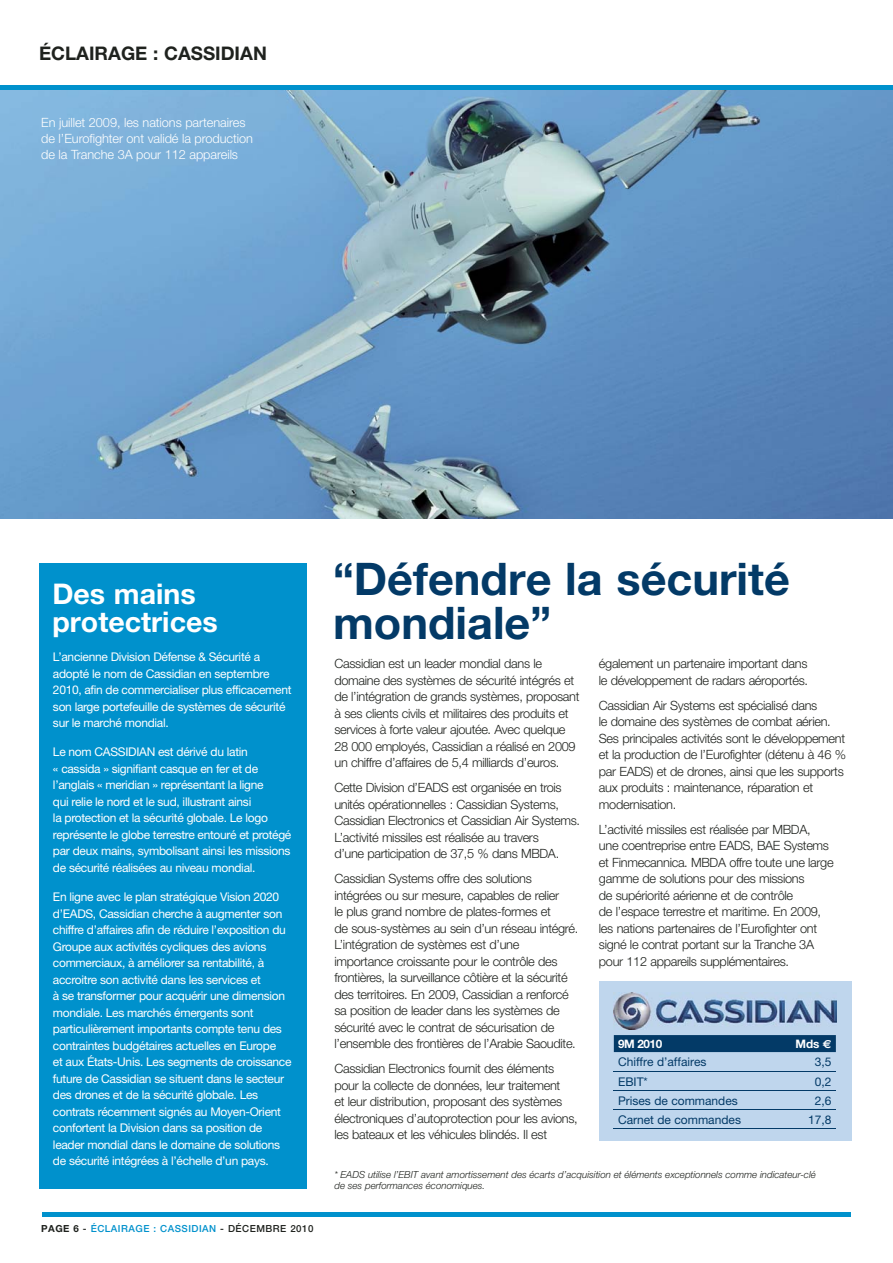
<style>
.page{position:relative;width:893px;height:1263px;background:#fff}
.page>*{position:absolute;margin:0;border:0;box-sizing:border-box;transform-origin:0 0}
.t1{font:700 45px/43.5px "Helvetica Neue";color:#033a67}
.t2{font:700 28.5px/28.5px "Helvetica Neue";color:#fff}
.t3{font:700 18.75px "Helvetica Neue";color:#1f221e}
.t4{font:300 12.75px/16.5px "Helvetica Neue";letter-spacing:-.025em;color:#1f221e}
.t5{font:300 12.75px/15.8px "Helvetica Neue";letter-spacing:-.005em;color:#fff}
.t6{font:12px/16.5px "Helvetica Neue";letter-spacing:-.025em;color:#fff}
.t7{font:12px "Helvetica Neue";color:#033a67}
.t8{font:700 11.7px "Helvetica Neue";letter-spacing:-.035em;color:#fff}
.t9{font:italic 300 9.75px/11.2px "Helvetica Neue";color:#1f221e}
.t10{font:500 9.75px "Helvetica Neue";letter-spacing:.05em;color:#0091cc}
.s1{font-weight:700;color:#1f221e}
.s2{color:#1f221e}
.s3{font-family:"Euro Sans"}
</style>
<div class="page">
<img style="left:0;top:89px;width:892px;height:430px">
<hr style="left:42px;top:1212px;width:808px;height:4px;background:#0091cc">
<hr style="left:0;top:85px;width:892px;height:4px;background:#0091cc">
<div style="left:39px;top:563px;width:268px;height:626px;background:#0091cc"></div>
<div style="left:599px;top:981px;width:253px;height:160px;background:#bfd6ed"></div>
<img style="left:613px;top:993px;width:223px;height:36px">
<div style="left:613px;top:1035px;width:222px;height:17px;background:#033a67"></div>
<hr style="left:613px;top:1071px;width:222px;height:1px;background:#033a67">
<hr style="left:613px;top:1090px;width:222px;height:1px;background:#033a67">
<hr style="left:613px;top:1109px;width:222px;height:1px;background:#033a67">
<hr style="left:613px;top:1128px;width:222px;height:1px;background:#033a67">
<h3 class="t3" style="left:39px;top:46px;width:229px">ÉCLAIRAGE : CASSIDIAN</h3>
<p class="t5" style="left:41px;top:116px;width:213px">En juillet 2009, les nations partenaires de l’Eurofighter ont validé la production de la Tranche 3A pour 112 appareils</p>
<h2 class="t2" style="left:52px;top:582px;width:167px">Des mains protectrices</h2>
<p class="t6" style="left:53px;top:650px;width:240px">L’ancienne Division Défense &amp; Sécurité a adopté le nom de Cassidian en septembre 2010, afin de commercialiser plus efficacement son large portefeuille de systèmes de sécurité sur le marché mondial.</p>
<p class="t6" style="left:53px;top:745px;width:240px">Le nom CASSIDIAN est dérivé du latin<br>« cassida » signifiant casque en fer et de l’anglais « meridian » représentant la ligne<br>qui relie le nord et le sud, illustrant ainsi<br>la protection et la sécurité globale. Le logo représente le globe terrestre entouré et protégé par deux mains, symbolisant ainsi les missions de sécurité réalisées au niveau mondial.</p>
<p class="t6" style="left:53px;top:890px;width:240px">En ligne avec le plan stratégique Vision 2020 d’EADS, Cassidian cherche à augmenter son chiffre d’affaires afin de réduire l’exposition du Groupe aux activités cycliques des avions commerciaux, à améliorer sa rentabilité, à accroitre son activité dans les services et<br>à se transformer pour acquérir une dimension mondiale. Les marchés émergents sont particulièrement importants compte tenu des contraintes budgétaires actuelles en Europe<br>et aux États-Unis. Les segments de croissance future de Cassidian se situent dans le secteur des drones et de la sécurité globale. Les contrats récemment signés au Moyen-Orient confortent la Division dans sa position de leader mondial dans le domaine de solutions de sécurité intégrées à l’échelle d’un pays.</p>
<p class="t10" style="left:41px;top:1225px;width:274px"><span class="s1">PAGE 6</span> <span class="s2">-</span> ÉCLAIRAGE : CASSIDIAN <span class="s2">- DÉCEMBRE 2010</span></p>
<h1 class="t1" style="left:333px;top:562px;width:458px">“Défendre la sécurité mondiale”</h1>
<p class="t4" style="left:334px;top:657px;width:246px">Cassidian est un leader mondial dans le domaine des systèmes de sécurité intégrés et de l’intégration de grands systèmes, proposant à ses clients civils et militaires des produits et services à forte valeur ajoutée. Avec quelque 28 000 employés, Cassidian a réalisé en 2009 un chiffre d’affaires de 5,4 milliards d’euros.</p>
<p class="t4" style="left:334px;top:781px;width:247px">Cette Division d’EADS est organisée en trois unités opérationnelles : Cassidian Systems, Cassidian Electronics et Cassidian Air Systems.<br>L’activité missiles est réalisée au travers<br>d’une participation de 37,5 % dans MBDA.</p>
<p class="t4" style="left:334px;top:872px;width:245px">Cassidian Systems offre des solutions intégrées ou sur mesure, capables de relier<br>le plus grand nombre de plates-formes et<br>de sous-systèmes au sein d’un réseau intégré.<br>L’intégration de systèmes est d’une importance croissante pour le contrôle des frontières, la surveillance côtière et la sécurité des territoires. En 2009, Cassidian a renforcé sa position de leader dans les systèmes de sécurité avec le contrat de sécurisation de l’ensemble des frontières de l’Arabie Saoudite.</p>
<p class="t4" style="left:334px;top:1062px;width:245px">Cassidian Electronics fournit des éléments pour la collecte de données, leur traitement<br>et leur distribution, proposant des systèmes électroniques d’autoprotection pour les avions, les bateaux et les véhicules blindés. Il est</p>
<p class="t9" style="left:334px;top:1170px;width:483px">* EADS utilise l’EBIT avant amortissement des écarts d’acquisition et éléments exceptionnels comme indicateur-clé de ses performances économiques.</p>
<p class="t4" style="left:599px;top:657px;width:211px">également un partenaire important dans le développement de radars aéroportés.</p>
<p class="t4" style="left:599px;top:698px;width:248px">Cassidian Air Systems est spécialisé dans<br>le domaine des systèmes de combat aérien.<br>Ses principales activités sont le développement et la production de l’Eurofighter (détenu à 46 % par EADS) et de drones, ainsi que les supports aux produits : maintenance, réparation et modernisation.</p>
<p class="t4" style="left:599px;top:822px;width:236px">L’activité missiles est réalisée par MBDA,<br>une coentreprise entre EADS, BAE Systems et Finmecannica. MBDA offre toute une large gamme de solutions pour des missions<br>de supériorité aérienne et de contrôle<br>de l’espace terrestre et maritime. En 2009, les nations partenaires de l’Eurofighter ont signé le contrat portant sur la Tranche 3A pour 112 appareils supplémentaires.</p>
<p class="t8" style="left:618px;top:1040px;width:46px">9M 2010</p>
<p class="t8" style="left:795px;top:1040px;width:38px">Mds <span class="s3">€</span></p>
<p class="t7" style="left:618px;top:1058px;width:90px">Chiffre d’affaires</p>
<p class="t7" style="left:814px;top:1058px;width:18px">3,5</p>
<p class="t7" style="left:618px;top:1077px;width:31px">EBIT*</p>
<p class="t7" style="left:814px;top:1077px;width:18px">0,2</p>
<p class="t7" style="left:618px;top:1096px;width:121px">Prises de commandes</p>
<p class="t7" style="left:814px;top:1096px;width:18px">2,6</p>
<p class="t7" style="left:618px;top:1115px;width:124px">Carnet de commandes</p>
<p class="t7" style="left:808px;top:1115px;width:25px">17,8</p>
</div>
